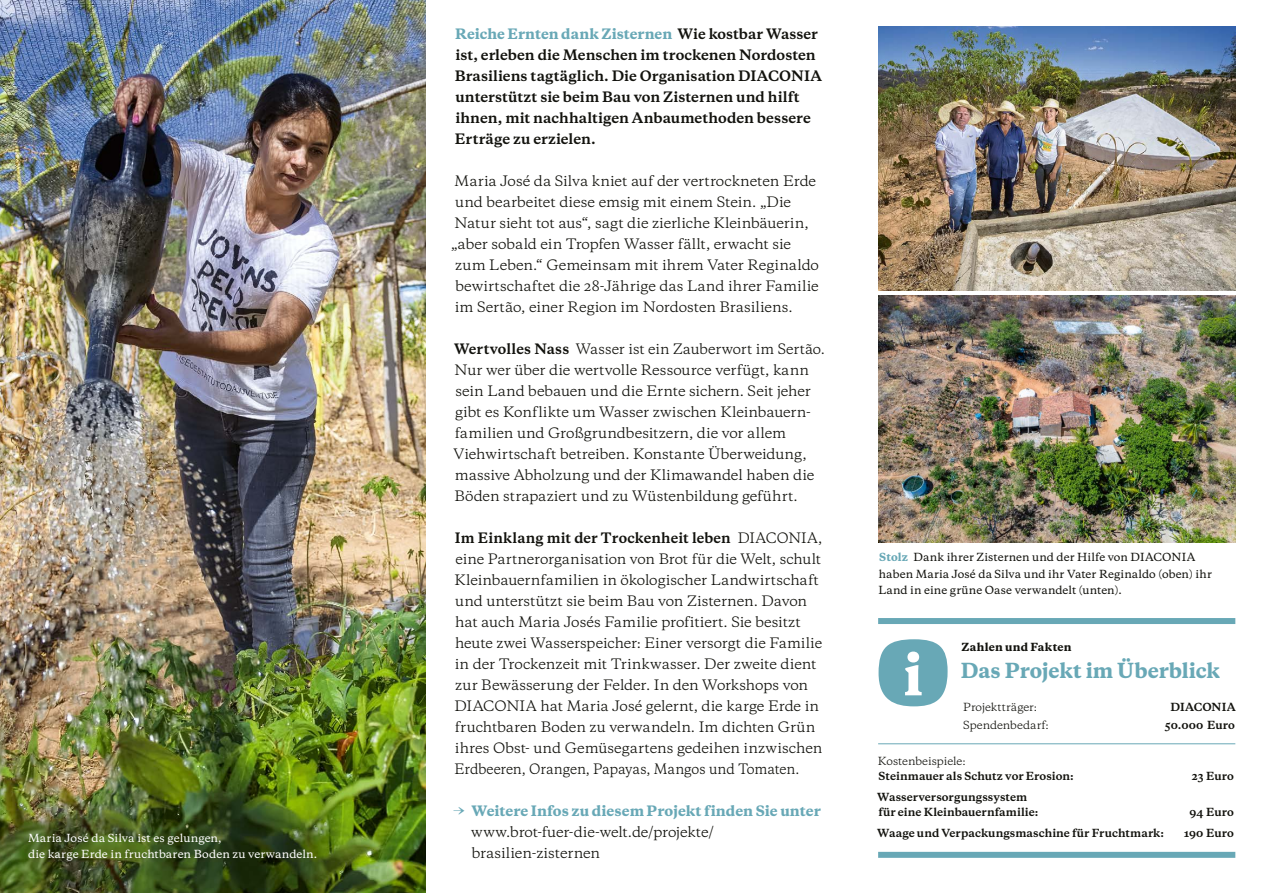
<style>
.page{position:relative;width:1263px;height:893px;background:#fff}
.page>*{position:absolute;margin:0;border:0;box-sizing:border-box;transform-origin:0 0}
.t1{font:800 19.5px "Galaxie Copernicus";color:#68a8b6}
.t2{font:13.5px/21px "Galaxie Copernicus";letter-spacing:-.005em;color:#12120d}
.t3{font:700 13.5px/21px "Galaxie Copernicus";color:#12120d}
.t4{font:800 13.5px "Galaxie Copernicus";color:#68a8b6}
.t5{font:700 10.5px/15px "Galaxie Copernicus";letter-spacing:.01em;color:#12120d}
.t6{font:500 10.5px/16.5px "Galaxie Copernicus";letter-spacing:.01em;color:#12120d}
.t7{font:500 10.5px/16.5px "Galaxie Copernicus";letter-spacing:.005em;color:#fff}
.t8{font:10.5px "Galaxie Copernicus";color:#12120d}
.t9{font:800 10.5px "Galaxie Copernicus";letter-spacing:.02em;color:#12120d}
.s1{font-weight:800;color:#68a8b6}
.s2{font-weight:700}
</style>
<div class="page">
<img style="left:0;top:0;width:425px;height:893px">
<div style="left:878px;top:852px;width:357px;height:6px;background:#68a8b6"></div>
<img style="left:878px;top:27px;width:357px;height:264px">
<img style="left:878px;top:295px;width:357px;height:248px">
<div style="left:878px;top:618px;width:357px;height:6px;background:#68a8b6"></div>
<svg style="left:878px;top:639px;width:69px;height:67px"></svg>
<hr style="left:878px;top:743px;width:357px;height:1px;background:#68a8b6">
<p class="t7" style="left:28px;top:829px;width:291px">Maria José da Silva ist es gelungen,<br>die karge Erde in fruchtbaren Boden zu verwandeln.</p>
<p class="t3" style="left:455px;top:23px;width:369px"><span class="s1">Reiche Ernten dank Zisternen</span> Wie kostbar Wasser ist, erleben die Menschen im trockenen Nordosten Brasiliens tagtäglich. Die Organisation DIACONIA unterstützt sie beim Bau von Zisternen und hilft ihnen, mit nachhaltigen Anbaumethoden bessere Erträge zu erzielen.</p>
<p class="t2" style="left:455px;top:170px;width:363px">Maria José da Silva kniet auf der vertrockneten Erde</p>
<p class="t2" style="left:455px;top:191px;width:337px">und bearbeitet diese emsig mit einem Stein. „Die</p>
<p class="t2" style="left:454px;top:212px;width:356px">Natur sieht tot aus“, sagt die zierliche Kleinbäuerin,</p>
<p class="t2" style="left:451px;top:233px;width:341px">„aber sobald ein Tropfen Wasser fällt, erwacht sie</p>
<p class="t2" style="left:455px;top:254px;width:365px">zum Leben.“ Gemeinsam mit ihrem Vater Reginaldo</p>
<p class="t2" style="left:455px;top:275px;width:365px">bewirtschaftet die 28-Jährige das Land ihrer Familie</p>
<p class="t2" style="left:455px;top:296px;width:339px">im Sertão, einer Region im Nordosten Brasiliens.</p>
<p class="t2" style="left:454px;top:338px;width:373px"><span class="s2">Wertvolles Nass</span> Wasser ist ein Zauberwort im Sertão.<br>Nur wer über die wertvolle Ressource verfügt, kann sein Land bebauen und die Ernte sichern. Seit jeher gibt es Konflikte um Wasser zwischen Kleinbauern‑ familien und Großgrundbesitzern, die vor allem Viehwirtschaft betreiben. Konstante Überweidung, massive Abholzung und der Klimawandel haben die Böden strapaziert und zu Wüstenbildung geführt.</p>
<p class="t2" style="left:454px;top:527px;width:369px"><span class="s2">Im Einklang mit der Trockenheit leben</span> DIACONIA, eine Partnerorganisation von Brot für die Welt, schult Kleinbauernfamilien in ökologischer Landwirtschaft und unterstützt sie beim Bau von Zisternen. Davon hat auch Maria Josés Familie profitiert. Sie besitzt heute zwei Wasserspeicher: Einer versorgt die Familie in der Trockenzeit mit Trinkwasser. Der zweite dient zur Bewässerung der Felder. In den Workshops von DIACONIA hat Maria José gelernt, die karge Erde in fruchtbaren Boden zu verwandeln. Im dichten Grün ihres Obst- und Gemüsegartens gedeihen inzwischen Erdbeeren, Orangen, Papayas, Mangos und Tomaten.</p>
<p class="t4" style="left:453px;top:802px;width:369px">→ Weitere Infos zu diesem Projekt finden Sie unter</p>
<p class="t2" style="left:471px;top:821px;width:244px">www.brot-fuer-die-welt.de/projekte/ brasilien-zisternen</p>
<p class="t6" style="left:878px;top:549px;width:335px"><span class="s1">Stolz</span> Dank ihrer Zisternen und der Hilfe von DIACONIA haben Maria José da Silva und ihr Vater Reginaldo (oben) ihr<br>Land in eine grüne Oase verwandelt (unten).</p>
<p class="t9" style="left:962px;top:640px;width:111px">Zahlen und Fakten</p>
<h1 class="t1" style="left:961px;top:657px;width:261px">Das Projekt im Überblick</h1>
<p class="t8" style="left:963px;top:700px;width:75px">Projektträger:</p>
<p class="t5" style="left:1170px;top:700px;width:67px">DIACONIA</p>
<p class="t8" style="left:963px;top:718px;width:87px">Spendenbedarf:</p>
<p class="t5" style="left:1165px;top:718px;width:71px">50.000 Euro</p>
<p class="t8" style="left:878px;top:754px;width:90px">Kostenbeispiele:</p>
<p class="t5" style="left:878px;top:769px;width:197px">Steinmauer als Schutz vor Erosion:</p>
<p class="t5" style="left:1192px;top:769px;width:44px">23 Euro</p>
<p class="t5" style="left:877px;top:790px;width:163px">Wasserversorgungssystem für eine Kleinbauernfamilie:</p>
<p class="t5" style="left:1189px;top:805px;width:46px">94 Euro</p>
<p class="t5" style="left:877px;top:826px;width:288px">Waage und Verpackungsmaschine für Fruchtmark:</p>
<p class="t5" style="left:1184px;top:826px;width:52px">190 Euro</p>
</div>
